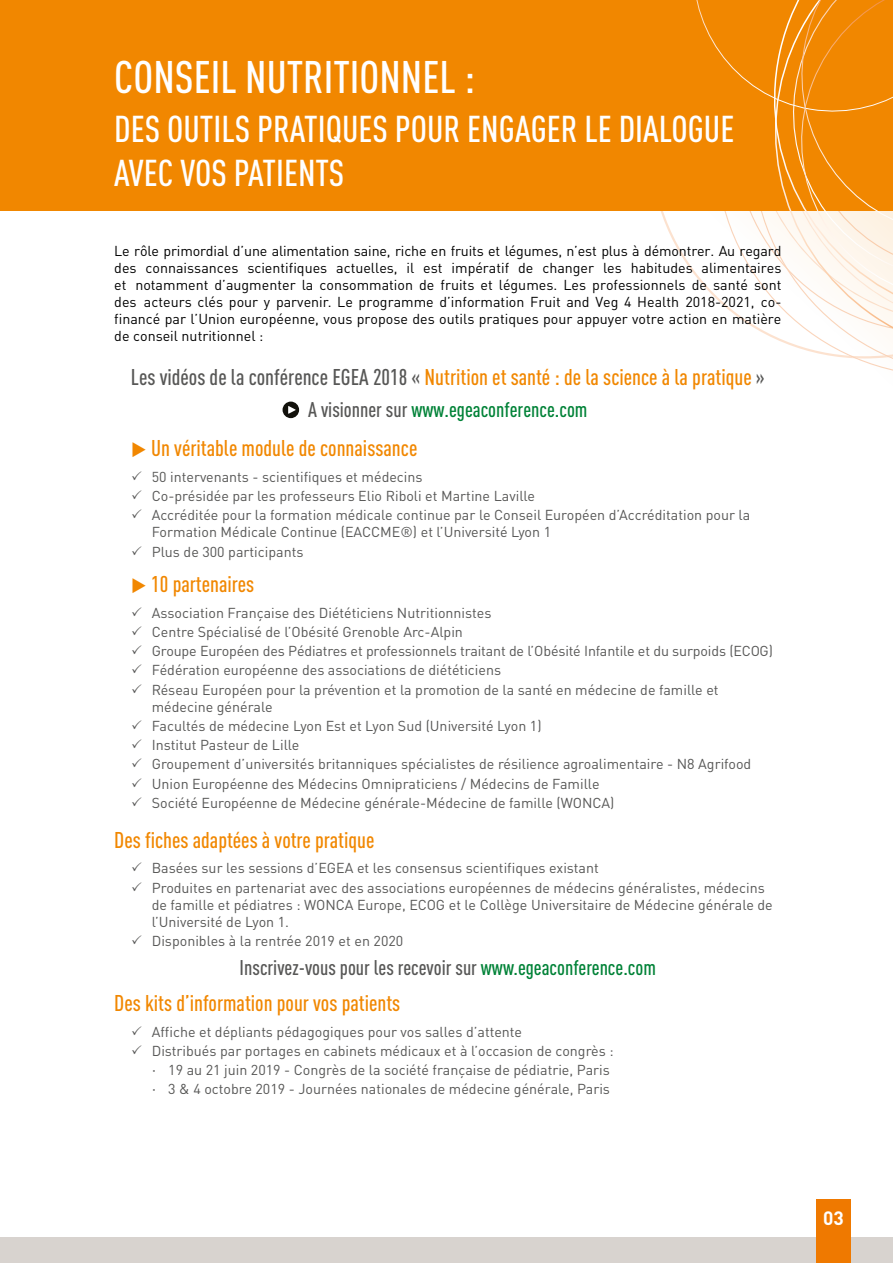
<style>
.page{position:relative;width:893px;height:1263px;background:#fff}
.page>*{position:absolute;margin:0;border:0;box-sizing:border-box;transform-origin:0 0}
.t1{font:500 condensed 45px "DIN Pro";color:#fff}
.t2{font:500 condensed 36.9px/44.2px "DIN Pro";color:#fff}
.t3{font:500 condensed 22.5px "DIN Pro";color:#f18700}
.t4{font:500 condensed 21px "DIN Pro";color:#575756}
.t5{font:500 condensed 21px "DIN Pro";color:#008237}
.t6{font:700 19.05px "DIN Pro";color:#fff}
.t7{font:14.25px/19.2px "DIN Pro";color:#575756}
.t8{font:14.25px/17.1px "DIN Pro";color:#000;text-align:justify}
.s1{color:#575756}
.s2{color:#008237}
.s3{font-family:"Glober"}
</style>
<div class="page">
<div style="left:0;top:1237px;width:893px;height:26px;background:#d8d3cf"></div>
<div style="left:0;top:0;width:893px;height:211px;background:#f18700"></div>
<svg style="left:783px;top:342px;width:110px;height:29px"></svg>
<svg style="left:682px;top:0;width:211px;height:328px"></svg>
<svg style="left:283px;top:402px;width:16px;height:16px"></svg>
<div style="left:816px;top:1199px;width:34px;height:64px;background:#ef7900"></div>
<h1 class="t1" style="left:114px;top:44px;width:362px">CONSEIL NUTRITIONNEL :</h1>
<h2 class="t2" style="left:114px;top:103px;width:622px">DES OUTILS PRATIQUES POUR ENGAGER LE DIALOGUE<br>AVEC VOS PATIENTS</h2>
<p class="t8" style="left:114px;top:241px;width:669px">Le rôle primordial d’une alimentation saine, riche en fruits et légumes, n’est plus à démontrer. Au regard des connaissances scientifiques actuelles, il est impératif de changer les habitudes alimentaires et notamment d’augmenter la consommation de fruits et légumes. Les professionnels de santé sont des acteurs clés pour y parvenir. Le programme d’information Fruit and Veg 4 Health 2018-2021, co&shy;financé par l’Union européenne, vous propose des outils pratiques pour appuyer votre action en matière de conseil nutritionnel :</p>
<h3 class="t3" style="left:131px;top:361px;width:635px"><span class="s1">Les vidéos de la conférence EGEA 2018 «</span> Nutrition et santé : de la science à la pratique <span class="s1">»</span></h3>
<h3 class="t5" style="left:308px;top:394px;width:281px"><span class="s1">A visionner sur</span> www.egeaconference.com</h3>
<h3 class="t3" style="left:131px;top:432px;width:288px">◆ Un véritable module de connaissance</h3>
<p class="t7" style="left:152px;top:466px;width:600px">50 intervenants - scientifiques et médecins<br>Co-présidée par les professeurs Elio Riboli et Martine Laville<br>Accréditée pour la formation médicale continue par le Conseil Européen d’Accréditation pour la</p>
<p class="t7" style="left:152px;top:521px;width:401px">Formation Médicale Continue (EACCME®) et l’Université Lyon 1<br>Plus de 300 participants</p>
<h3 class="t3" style="left:131px;top:568px;width:124px">◆ 10 partenaires</h3>
<p class="t7" style="left:152px;top:602px;width:623px">Association Française des Diététiciens Nutritionnistes<br>Centre Spécialisé de l’Obésité Grenoble Arc-Alpin<br>Groupe Européen des Pédiatres et professionnels traitant de l’Obésité Infantile et du surpoids (ECOG)<br>Fédération européenne des associations de diététiciens<br>Réseau Européen pour la prévention et la promotion de la santé en médecine de famille et</p>
<p class="t7" style="left:152px;top:696px;width:601px">médecine générale<br>Facultés de médecine Lyon Est et Lyon Sud (Université Lyon 1)<br>Institut Pasteur de Lille<br>Groupement d’universités britanniques spécialistes de résilience agroalimentaire - N8 Agrifood Union Européenne des Médecins Omnipraticiens / Médecins de Famille<br>Société Européenne de Médecine générale-Médecine de famille (WONCA)</p>
<h3 class="t3" style="left:114px;top:823px;width:262px">Des fiches adaptées à votre pratique</h3>
<p class="t7" style="left:152px;top:857px;width:614px">Basées sur les sessions d’EGEA et les consensus scientifiques existant<br>Produites en partenariat avec des associations européennes de médecins généralistes, médecins</p>
<p class="t7" style="left:152px;top:894px;width:622px;line-height:17.1px">de famille et pédiatres : WONCA Europe, ECOG et le Collège Universitaire de Médecine générale de l’Université de Lyon 1.</p>
<p class="t7" style="left:152px;top:930px;width:253px">Disponibles à la rentrée 2019 et en 2020</p>
<h3 class="t4" style="left:240px;top:952px;width:418px">Inscrivez-vous pour les recevoir sur <span class="s2">www.egeaconference.com</span></h3>
<h3 class="t3" style="left:114px;top:986px;width:287px">Des kits d’information pour vos patients</h3>
<p class="t7" style="left:152px;top:1020px;width:463px">Affiche et dépliants pédagogiques pour vos salles d’attente<br>Distribués par portages en cabinets médicaux et à l’occasion de congrès :</p>
<p class="t7" style="left:152px;top:1059px;width:460px"><span class="s3">•</span> 19 au 21 juin 2019 - Congrès de la société française de pédiatrie, Paris</p>
<p class="t7" style="left:152px;top:1078px;width:460px"><span class="s3">•</span> 3 &amp; 4 octobre 2019 - Journées nationales de médecine générale, Paris</p>
<h3 class="t6" style="left:823px;top:1202px;width:22px">03</h3>
</div>
